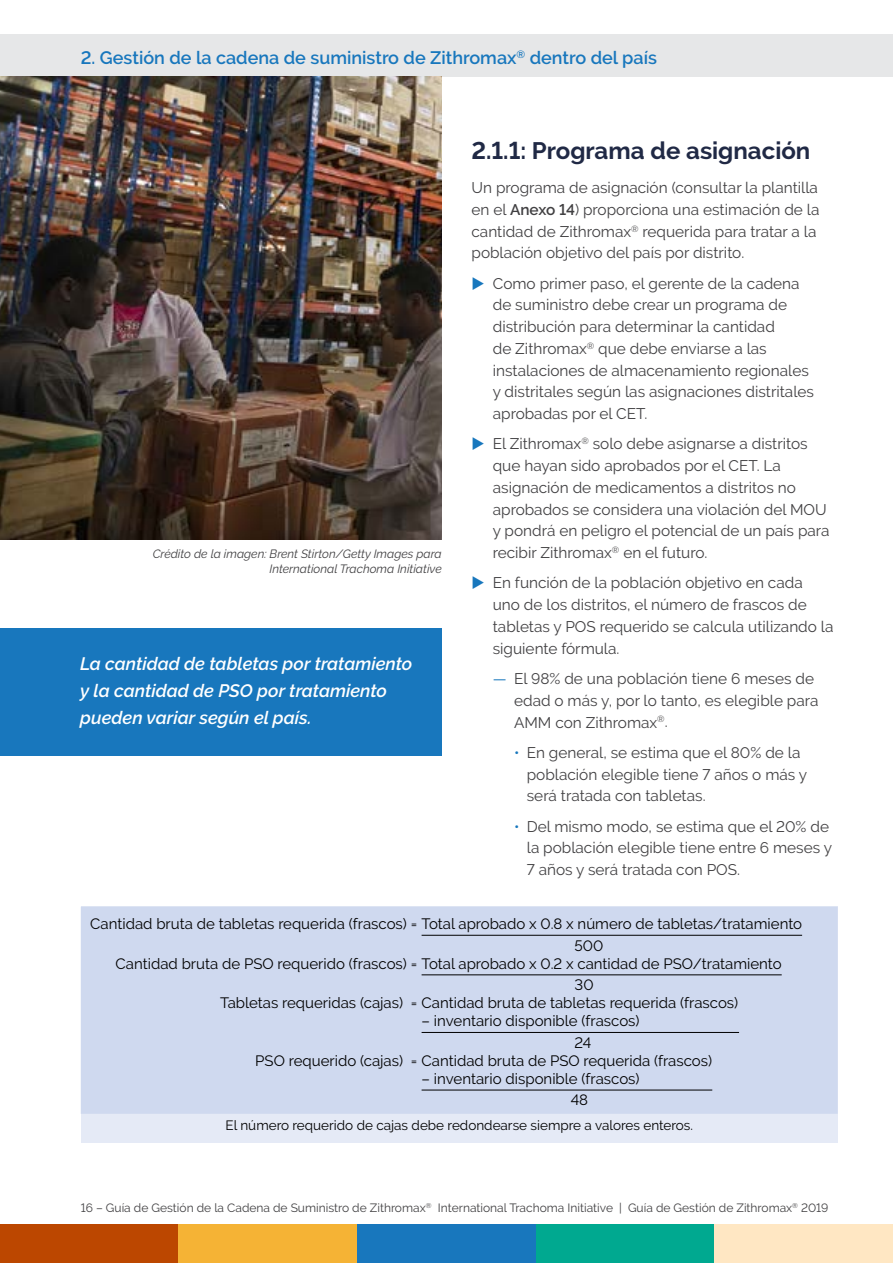
<style>
.page{position:relative;width:893px;height:1263px;background:#fff}
.page>*{position:absolute;margin:0;border:0;box-sizing:border-box;transform-origin:0 0}
.t1{font:700 24px "Raleway";color:#202945}
.t2{font:italic 600 18px/27px "Raleway";color:#fff}
.t3{font:600 18px "Raleway";color:#1877bd}
.t4{font:15.3px/21.8px "Raleway";color:#414042}
.t5{font:15px/21.3px "Raleway";color:#000}
.t6{font:13.5px "Raleway";color:#000}
.t7{font:12px "Raleway";color:#414042}
.t8{font:italic 12px/15px "Raleway";color:#414042;text-align:right}
.t9{font:7.05px "Raleway";color:#414042}
.s1{font-weight:600}
.s2{color:#1877bd}
</style>
<div class="page">
<div style="left:357px;top:1225px;width:179px;height:38px;background:#1877bd"></div>
<div style="left:0;top:1225px;width:179px;height:38px;background:#bc4700"></div>
<div style="left:179px;top:1225px;width:178px;height:38px;background:#f5b335"></div>
<div style="left:536px;top:1225px;width:178px;height:38px;background:#00a990"></div>
<div style="left:714px;top:1225px;width:179px;height:38px;background:#ffe7c3"></div>
<div style="left:0;top:34px;width:893px;height:43px;background:#e6e7e8"></div>
<div style="left:81px;top:907px;width:757px;height:236px;background:#e5eaf6"></div>
<div style="left:81px;top:907px;width:757px;height:207px;background:#cfd9ef"></div>
<hr style="left:422px;top:935px;width:380px;height:1px;background:#000">
<hr style="left:422px;top:974px;width:360px;height:1px;background:#000">
<hr style="left:422px;top:1032px;width:317px;height:1px;background:#000">
<hr style="left:422px;top:1090px;width:290px;height:1px;background:#000">
<img style="left:0;top:77px;width:442px;height:462px">
<div style="left:0;top:628px;width:442px;height:127px;background:#1877bd"></div>
<p class="t3" style="left:81px;top:47px;width:578px">2. Gestión de la cadena de suministro de Zithromax<sup>®</sup> dentro del país</p>
<h1 class="t1" style="left:471px;top:136px;width:340px">2.1.1: Programa de asignación</h1>
<p class="t4" style="left:471px;top:177px;width:349px">Un programa de asignación (consultar la plantilla en el <span class="s1">Anexo 14</span>) proporciona una estimación de la cantidad de Zithromax<sup>®</sup> requerida para tratar a la población objetivo del país por distrito.</p>
<p class="t4" style="left:493px;top:272px;width:323px">Como primer paso, el gerente de la cadena de suministro debe crear un programa de distribución para determinar la cantidad<br>de Zithromax<sup>®</sup> que debe enviarse a las instalaciones de almacenamiento regionales y distritales según las asignaciones distritales aprobadas por el CET.</p>
<p class="t4" style="left:493px;top:433px;width:338px">El Zithromax<sup>®</sup> solo debe asignarse a distritos que hayan sido aprobados por el CET. La asignación de medicamentos a distritos no aprobados se considera una violación del MOU y pondrá en peligro el potencial de un país para recibir Zithromax<sup>®</sup> en el futuro.</p>
<p class="t4" style="left:493px;top:572px;width:342px">En función de la población objetivo en cada uno de los distritos, el número de frascos de tabletas y POS requerido se calcula utilizando la siguiente fórmula.</p>
<p class="t4" style="left:514px;top:668px;width:306px;text-indent:-21px"><span class="s2">—</span> El 98% de una población tiene 6 meses de edad o más y, por lo tanto, es elegible para<br>AMM con Zithromax<sup>®</sup>.</p>
<p class="t4" style="left:527px;top:741px;width:282px;text-indent:-13px"><span class="s2">•</span> En general, se estima que el 80% de la población elegible tiene 7 años o más y será tratada con tabletas.</p>
<p class="t4" style="left:527px;top:815px;width:307px;text-indent:-13px"><span class="s2">•</span> Del mismo modo, se estima que el 20% de la población elegible tiene entre 6 meses y<br>7 años y será tratada con POS.</p>
<p class="t5" style="left:575px;top:913px;width:229px;text-indent:-484px">Cantidad bruta de tabletas requerida (frascos) = Total aprobado x 0.8 x número de tabletas/tratamiento<br>500</p>
<p class="t5" style="left:575px;top:953px;width:209px;text-indent:-459px">Cantidad bruta de PSO requerido (frascos) = Total aprobado x 0.2 x cantidad de PSO/tratamiento<br>30</p>
<p class="t5" style="left:220px;top:992px;width:520px">Tabletas requeridas (cajas) = Cantidad bruta de tabletas requerida (frascos)</p>
<p class="t5" style="left:575px;top:1010px;width:66px;text-indent:-153px">– inventario disponible (frascos)<br>24</p>
<p class="t5" style="left:255px;top:1050px;width:458px">PSO requerido (cajas) = Cantidad bruta de PSO requerida (frascos)</p>
<p class="t5" style="left:571px;top:1068px;width:70px;text-indent:-149px">– inventario disponible (frascos)<br>48</p>
<p class="t6" style="left:226px;top:1117px;width:469px">El número requerido de cajas debe redondearse siempre a valores enteros.</p>
<p class="t8" style="left:153px;top:546px;width:291px">Crédito de la imagen: Brent Stirton/Getty Images para<br>International Trachoma Initiative</p>
<p class="t2" style="left:80px;top:650px;width:334px">La cantidad de tabletas por tratamiento y la cantidad de PSO por tratamiento pueden variar según el país.</p>
<p class="t7" style="left:438px;top:1201px;width:392px">International Trachoma Initiative | Guía de Gestión de Zithromax<sup>®</sup> 2019</p>
<p class="t7" style="left:81px;top:1201px;width:346px">16 – Guía de Gestión de la Cadena de Suministro de Zithromax</p>
<p class="t9" style="left:426px;top:1201px;width:7px">®</p>
</div>
